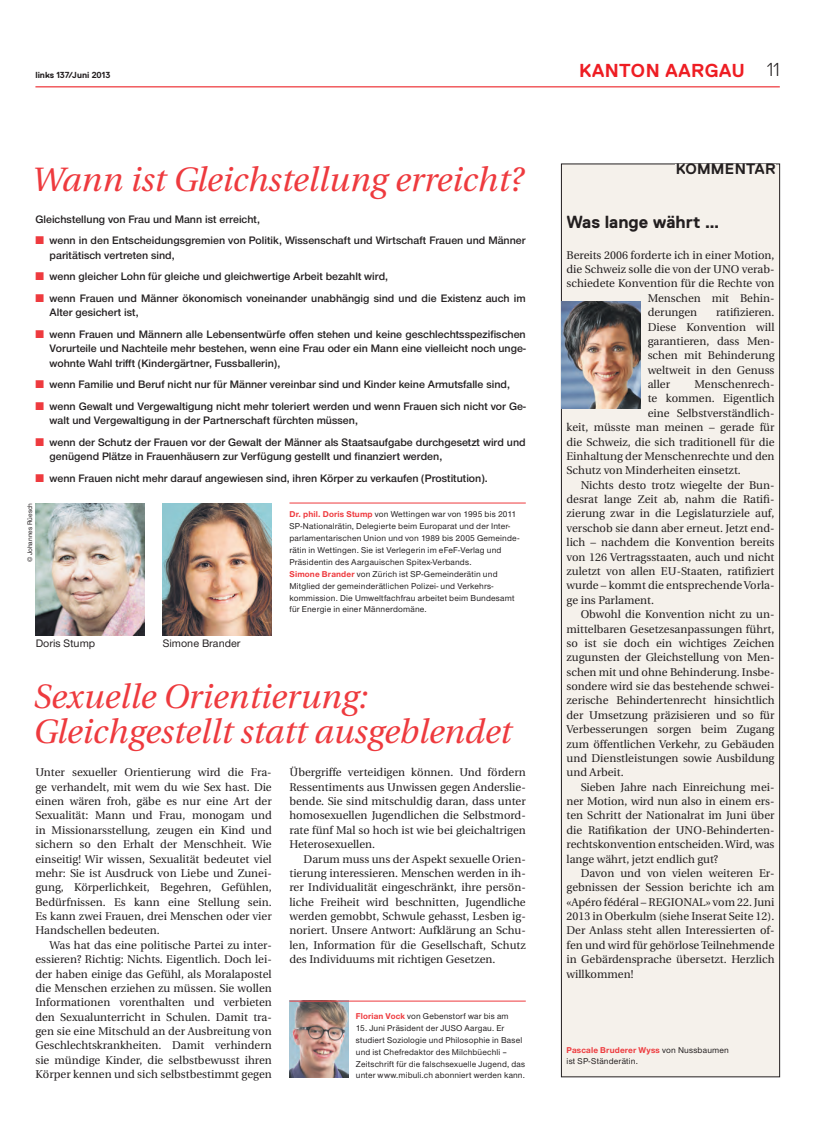
<style>
.page{position:relative;width:833px;height:1134px;background:#fff}
.page>*{position:absolute;margin:0;border:0;box-sizing:border-box;transform-origin:0 0}
.t1{font:italic 33.75px/35px "Utopia";color:#ee3a3e}
.t2{font:700 18.75px "Replica";letter-spacing:.025em;color:#ee1d23}
.t3{font:700 17.5px "Replica";color:#231f20}
.t4{font:700 15px "Replica";letter-spacing:.02em;color:#231f20}
.t5{font:11.25px/14.4px "Utopia";color:#231f20;text-align:justify}
.t6{font:11.25px/14.4px "Nimbus San Nov Sem Bol";color:#231f20}
.t7{font:500 11.25px "Nimbus San Nov";color:#231f20}
.t8{font:500 8.75px/11.9px "Nimbus San Nov";letter-spacing:.02em;color:#231f20}
.t9{font:700 8.75px "Replica";color:#231f20}
.t10{font:500 6.88px "Nimbus San Nov";color:#231f20}
.s1{font-weight:300;color:#231f20}
.s2{color:#ee3a3e}
.s3{font-weight:700;color:#ee3a3e}
</style>
<div class="page">
<hr style="left:35px;top:86px;width:745px;height:1px;background:#ee3a3e">
<div style="left:561px;top:164px;width:218px;height:913px;background:#f5f1eb"></div>
<div style="left:561px;top:164px;width:219px;height:913px;border:1px solid #231f20"></div>
<div style="left:675px;top:164px;width:101px;height:20px;background:#f5f1eb"></div>
<img style="left:561px;top:302px;width:79px;height:106px">
<hr style="left:289px;top:503px;width:237px;height:1px;background:#ee3a3e">
<img style="left:35px;top:503px;width:110px;height:132px">
<img style="left:162px;top:503px;width:110px;height:132px">
<img style="left:289px;top:1002px;width:59px;height:76px">
<hr style="left:289px;top:1001px;width:237px;height:1px;background:#ee3a3e">
<p class="t9" style="left:35px;top:70px;width:76px">LINKS 137/JUNI 2013</p>
<h2 class="t2" style="left:579px;top:60px;width:202px">KANTON AARGAU <span class="s1">11</span></h2>
<h1 class="t1" style="left:31px;top:163px;width:493px">Wann ist Gleichstellung erreicht?</h1>
<p class="t6" style="left:35px;top:212px;width:226px">Gleichstellung von Frau und Mann ist erreicht,</p>
<p class="t6" style="left:50px;top:234px;width:477px;text-indent:-14px"><span class="s2">■</span> wenn in den Entscheidungsgremien von Politik, Wissenschaft und Wirtschaft Frauen und Männer paritätisch vertreten sind,</p>
<p class="t6" style="left:35px;top:269px;width:354px"><span class="s2">■</span> wenn gleicher Lohn für gleiche und gleichwertige Arbeit bezahlt wird,</p>
<p class="t6" style="left:50px;top:291px;width:477px;text-indent:-14px"><span class="s2">■</span> wenn Frauen und Männer ökonomisch voneinander unabhängig sind und die Existenz auch im<br>Alter gesichert ist,</p>
<p class="t6" style="left:50px;top:327px;width:477px;text-align:justify;text-indent:-14px"><span class="s2">■</span> wenn Frauen und Männern alle Lebensentwürfe offen stehen und keine geschlechtsspezifischen Vorurteile und Nachteile mehr bestehen, wenn eine Frau oder ein Mann eine vielleicht noch unge&shy;wohnte Wahl trifft (Kindergärtner, Fussballerin),</p>
<p class="t6" style="left:35px;top:377px;width:476px"><span class="s2">■</span> wenn Familie und Beruf nicht nur für Männer vereinbar sind und Kinder keine Armutsfalle sind,</p>
<p class="t6" style="left:50px;top:399px;width:477px;text-indent:-14px"><span class="s2">■</span> wenn Gewalt und Vergewaltigung nicht mehr toleriert werden und wenn Frauen sich nicht vor Ge&shy;walt und Vergewaltigung in der Partnerschaft fürchten müssen,</p>
<p class="t6" style="left:50px;top:435px;width:477px;text-indent:-14px"><span class="s2">■</span> wenn der Schutz der Frauen vor der Gewalt der Männer als Staatsaufgabe durchgesetzt wird und genügend Plätze in Frauenhäusern zur Verfügung gestellt und finanziert werden,</p>
<p class="t6" style="left:35px;top:471px;width:454px"><span class="s2">■</span> wenn Frauen nicht mehr darauf angewiesen sind, ihren Körper zu verkaufen (Prostitution).</p>
<p class="t10" style="left:26px;top:562px;width:61px;rotate:-90deg">© Johannes Rüesch</p>
<p class="t8" style="left:289px;top:508px;width:231px"><span class="s3">Dr. phil. Doris Stump</span> von Wettingen war von 1995 bis 2011<br>SP-Nationalrätin, Delegierte beim Europarat und der Inter&shy;parlamentarischen Union und von 1989 bis 2005 Gemeinde&shy;rätin in Wettingen. Sie ist Verlegerin im eFeF-Verlag und Präsidentin des Aargauischen Spitex-Verbands.<br><span class="s3">Simone Brander</span> von Zürich ist SP-Gemeinderätin und Mitglied der gemeinderätlichen Polizei- und Verkehrs&shy;kommission. Die Umweltfachfrau arbeitet beim Bundesamt für Energie in einer Männerdomäne.</p>
<p class="t7" style="left:36px;top:636px;width:61px">Doris Stump</p>
<p class="t7" style="left:163px;top:636px;width:79px">Simone Brander</p>
<h1 class="t1" style="left:32px;top:680px;width:479px">Sexuelle Orientierung:<br>Gleichgestellt statt ausgeblendet</h1>
<p class="t5" style="left:289px;top:765px;width:238px">Übergriffe verteidigen können. Und fördern Ressentiments aus Unwissen gegen Anderslie&shy;bende. Sie sind mitschuldig daran, dass unter homosexuellen Jugendlichen die Selbstmord&shy;rate fünf Mal so hoch ist wie bei gleichaltrigen Heterosexuellen.</p>
<p class="t5" style="left:289px;top:852px;width:238px;text-indent:14px">Darum muss uns der Aspekt sexuelle Orien&shy;tierung interessieren. Menschen werden in ih&shy;rer Individualität eingeschränkt, ihre persön&shy;liche Freiheit wird beschnitten, Jugendliche werden gemobbt, Schwule gehasst, Lesben ig&shy;noriert. Unsere Antwort: Aufklärung an Schu&shy;len, Information für die Gesellschaft, Schutz des Individuums mit richtigen Gesetzen.</p>
<p class="t5" style="left:35px;top:765px;width:238px">Unter sexueller Orientierung wird die Fra&shy;ge verhandelt, mit wem du wie Sex hast. Die einen wären froh, gäbe es nur eine Art der Sexualität: Mann und Frau, monogam und in Missionarsstellung, zeugen ein Kind und sichern so den Erhalt der Menschheit. Wie einseitig! Wir wissen, Sexualität bedeutet viel mehr: Sie ist Ausdruck von Liebe und Zunei&shy;gung, Körperlichkeit, Begehren, Gefühlen, Bedürfnissen. Es kann eine Stellung sein.<br>Es kann zwei Frauen, drei Menschen oder vier Handschellen bedeuten.</p>
<p class="t5" style="left:35px;top:938px;width:238px;text-indent:14px">Was hat das eine politische Partei zu inter&shy;essieren? Richtig: Nichts. Eigentlich. Doch lei&shy;der haben einige das Gefühl, als Moralapostel die Menschen erziehen zu müssen. Sie wollen Informationen vorenthalten und verbieten den Sexualunterricht in Schulen. Damit tra&shy;gen sie eine Mitschuld an der Ausbreitung von Geschlechtskrankheiten. Damit verhindern sie mündige Kinder, die selbstbewusst ihren Körper kennen und sich selbstbestimmt gegen</p>
<p class="t8" style="left:356px;top:1010px;width:154px"><span class="s3">Florian Vock</span> von Gebenstorf war bis am</p>
<p class="t8" style="left:356px;top:1022px;width:171px">15. Juni Präsident der JUSO Aargau. Er studiert Soziologie und Philosophie in Basel und ist Chefredaktor des Milchbüechli – Zeitschrift für die falschsexuelle Jugend, das unter www.mibuli.ch abonniert werden kann.</p>
<h3 class="t4" style="left:675px;top:161px;width:35px">KOMME</h3>
<h3 class="t4" style="left:734px;top:161px;width:42px">NTAR</h3>
<h3 class="t3" style="left:566px;top:212px;width:154px">WAS LANGE WÄHRT …</h3>
<p class="t5" style="left:566px;top:248px;width:209px">Bereits 2006 forderte ich in einer Motion,</p>
<p class="t5" style="left:566px;top:262px;width:209px">die Schweiz solle die von der UNO verab-</p>
<p class="t5" style="left:566px;top:277px;width:209px">schiedete Konvention für die Rechte von</p>
<p class="t5" style="left:647px;top:291px;width:128px">Menschen mit Behin-</p>
<p class="t5" style="left:647px;top:305px;width:51px">derungen</p>
<p class="t5" style="left:647px;top:305px;width:128px;text-indent:68px">ratifizieren.<br>Diese Konvention will garantieren, dass Men&shy;schen mit Behinderung weltweit in den Genuss aller</p>
<p class="t5" style="left:694px;top:377px;width:81px">Menschenrech-</p>
<p class="t5" style="left:647px;top:392px;width:128px">te kommen. Eigentlich</p>
<p class="t5" style="left:647px;top:406px;width:128px">eine Selbstverständlich-</p>
<p class="t5" style="left:566px;top:420px;width:209px">keit, müsste man meinen – gerade für</p>
<p class="t5" style="left:566px;top:435px;width:209px">die Schweiz, die sich traditionell für die</p>
<p class="t5" style="left:566px;top:449px;width:209px">Einhaltung der Menschenrechte und den</p>
<p class="t5" style="left:566px;top:463px;width:176px">Schutz von Minderheiten einsetzt.</p>
<p class="t5" style="left:581px;top:478px;width:195px">Nichts desto trotz wiegelte der Bun-</p>
<p class="t5" style="left:566px;top:492px;width:209px">desrat lange Zeit ab, nahm die Ratifi-</p>
<p class="t5" style="left:566px;top:507px;width:209px">zierung zwar in die Legislaturziele auf,</p>
<p class="t5" style="left:566px;top:521px;width:209px">verschob sie dann aber erneut. Jetzt end-</p>
<p class="t5" style="left:566px;top:535px;width:209px">lich – nachdem die Konvention bereits</p>
<p class="t5" style="left:566px;top:550px;width:209px">von 126 Vertragsstaaten, auch und nicht</p>
<p class="t5" style="left:566px;top:564px;width:209px">zuletzt von allen EU-Staaten, ratifiziert</p>
<p class="t5" style="left:566px;top:579px;width:209px">wurde – kommt die entsprechende Vorla-</p>
<p class="t5" style="left:566px;top:593px;width:89px">ge ins Parlament.</p>
<p class="t5" style="left:581px;top:607px;width:195px">Obwohl die Konvention nicht zu un-</p>
<p class="t5" style="left:566px;top:622px;width:209px">mittelbaren Gesetzesanpassungen führt,</p>
<p class="t5" style="left:566px;top:636px;width:209px">so ist sie doch ein wichtiges Zeichen</p>
<p class="t5" style="left:566px;top:650px;width:209px">zugunsten der Gleichstellung von Men-</p>
<p class="t5" style="left:566px;top:665px;width:209px">schen mit und ohne Behinderung. Insbe-</p>
<p class="t5" style="left:566px;top:679px;width:209px">sondere wird sie das bestehende schwei-</p>
<p class="t5" style="left:566px;top:694px;width:209px">zerische Behindertenrecht hinsichtlich</p>
<p class="t5" style="left:566px;top:708px;width:209px">der Umsetzung präzisieren und so für</p>
<p class="t5" style="left:566px;top:722px;width:209px">Verbesserungen sorgen beim Zugang</p>
<p class="t5" style="left:566px;top:737px;width:209px">zum öffentlichen Verkehr, zu Gebäuden</p>
<p class="t5" style="left:566px;top:751px;width:209px">und Dienstleistungen sowie Ausbildung</p>
<p class="t5" style="left:566px;top:765px;width:59px">und Arbeit.</p>
<p class="t5" style="left:581px;top:780px;width:195px">Sieben Jahre nach Einreichung mei-</p>
<p class="t5" style="left:566px;top:794px;width:209px">ner Motion, wird nun also in einem ers-</p>
<p class="t5" style="left:566px;top:809px;width:209px">ten Schritt der Nationalrat im Juni über</p>
<p class="t5" style="left:566px;top:823px;width:209px">die Ratifikation der UNO-Behinderten-</p>
<p class="t5" style="left:566px;top:837px;width:209px">rechtskonvention entscheiden. Wird, was</p>
<p class="t5" style="left:566px;top:852px;width:153px">lange währt, jetzt endlich gut?</p>
<p class="t5" style="left:581px;top:866px;width:195px">Davon und von vielen weiteren Er-</p>
<p class="t5" style="left:566px;top:880px;width:209px">gebnissen der Session berichte ich am</p>
<p class="t5" style="left:566px;top:895px;width:209px">«Apéro fédéral – REGIONAL» vom 22. Juni</p>
<p class="t5" style="left:566px;top:909px;width:209px">2013 in Oberkulm (siehe Inserat Seite 12).</p>
<p class="t5" style="left:566px;top:924px;width:209px">Der Anlass steht allen Interessierten of-</p>
<p class="t5" style="left:566px;top:938px;width:209px">fen und wird für gehörlose Teilnehmende</p>
<p class="t5" style="left:566px;top:952px;width:209px">in Gebärdensprache übersetzt. Herzlich</p>
<p class="t5" style="left:566px;top:967px;width:68px">willkommen!</p>
<p class="t8" style="left:566px;top:1044px;width:164px"><span class="s3">Pascale Bruderer Wyss</span> von Nussbaumen ist SP-Ständerätin.</p>
</div>
